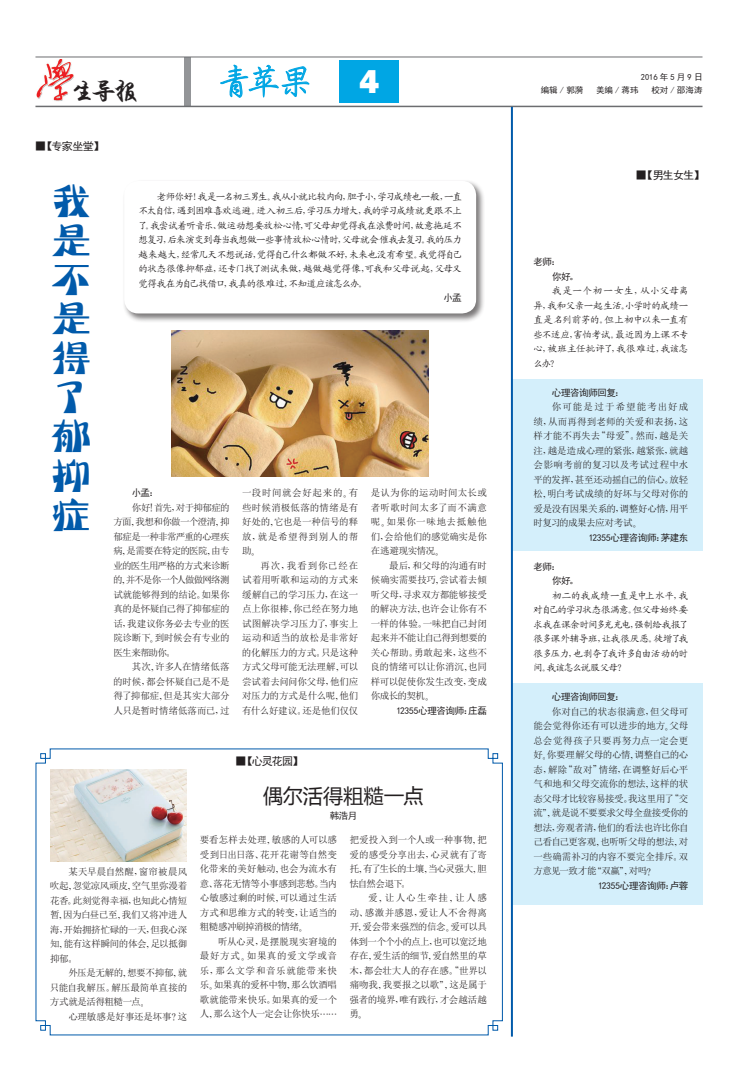
<style>
.page{position:relative;width:738px;height:1078px;background:#fff}
.page>*{position:absolute;margin:0;border:0;box-sizing:border-box;transform-origin:0 0}
.正文{font:41px/39.2px "H Yk 3 gj";color:#015aaa}
.报眉{font:35px "H Yi 2 gj";color:#00a6e4}
.报眉-2{font:800 34px "Franklin Gothic";color:#fff}
.正文-2{font:24px "H Yi 4 gj";color:#231f20;scale:1.1 1}
.正文-3{font:20px "Microsoft Ya Hei";letter-spacing:.01em;color:#231f20}
.正文-4{font:11px "Sim Hei";letter-spacing:-.065em;color:#231f20}
.正文-5{font:9.5px/14.5px "Sim Sun";letter-spacing:-.02em;color:#231f20;text-align:justify}
.正文-6{font:9.5px/14.5px "Kai Ti GB2312";letter-spacing:-.04em;color:#231f20;text-align:justify}
.正文-7{font:9.5px "Sim Hei";letter-spacing:-.045em;color:#231f20}
.报眉-3{font:8.5px "Sim Hei";color:#231f20}
.报眉-4{font:8.5px "Sim Hei";letter-spacing:.25em;color:#231f20}
.s1{font-family:"H Ya 2 gj"}
</style>
<div class="page">
<div style="left:123px;top:179px;width:362px;height:144px;background:#231f20;opacity:.6"></div>
<div style="left:124px;top:181px;width:352px;height:132px;background:#fff;border-radius:14px"></div>
<div style="left:184px;top:57px;width:7px;height:49px;background:#939598"></div>
<svg style="left:219px;top:56px;width:91px;height:52px"></svg>
<img style="left:36px;top:60px;width:38px;height:41px">
<svg style="left:73px;top:79px;width:65px;height:29px"></svg>
<hr style="left:35px;top:57px;width:667px;height:1px;background:#6c6d70">
<hr style="left:35px;top:106px;width:667px;height:1px;background:#6c6d70">
<div style="left:339px;top:61px;width:59px;height:42px;background:#00a6e4"></div>
<div style="left:511px;top:379px;width:191px;height:171px;background:#d4effb"></div>
<div style="left:510px;top:682px;width:192px;height:221px;background:#d4effb"></div>
<hr style="left:510px;top:107px;width:2px;height:929px;background:#015aaa">
<img style="left:172px;top:330px;width:256px;height:147px">
<svg style="left:35px;top:748px;width:468px;height:287px"></svg>
<p class="报眉" style="left:217px;top:64px;width:97px">青苹果</p>
<p class="报眉-4" style="left:640px;top:73px;width:63px">2016年5月9日</p>
<p class="正文-2" style="left:71px;top:79px;width:63px">生导报</p>
<p class="报眉-2" style="left:359px;top:60px;width:21px">4</p>
<p class="报眉-3" style="left:540px;top:86px;width:44px">编辑 / 郭漪</p>
<p class="报眉-3" style="left:595px;top:86px;width:44px">美编 / 蒋玮</p>
<p class="报眉-3" style="left:651px;top:86px;width:52px">校对 / 邵海涛</p>
<p class="正文-4" style="left:35px;top:140px;width:70px">■【专家坐堂】</p>
<p class="正文" style="left:51px;top:181px;width:41px">我是不是得了郁抑症</p>
<p class="正文-6" style="left:138px;top:189px;width:325px;text-indent:19px">老师你好！我是一名初三男生。我从小就比较内向，胆子小，学习成绩也一般，一直不太自信，遇到困难喜欢逃避。进入初三后，学习压力增大，我的学习成绩就更跟不上了。我尝试着听音乐、做运动想要放松心情，可父母却觉得我在浪费时间，故意拖延不想复习，后来演变到每当我想做一些事情放松心情时，父母就会催我去复习。我的压力越来越大，经常几天不想说话，觉得自己什么都做不好，未来也没有希望。我觉得自己的状态很像抑郁症，还专门找了测试来做，越做越觉得像，可我和父母说起，父母又觉得我在为自己找借口，我真的很难过，不知道应该怎么办。</p>
<p class="正文-7" style="left:443px;top:293px;width:20px">小孟</p>
<p class="正文-5" style="left:242px;top:485px;width:118px">一段时间就会好起来的<span class="s1">。</span>有些时候消极低落的情绪是有好处的<span class="s1">，</span>它也是一种信号的释放<span class="s1">，</span>就是希望得到别人的帮助<span class="s1">。</span></p>
<p class="正文-5" style="left:242px;top:558px;width:118px;text-indent:19px">再次<span class="s1">，</span>我看到你已经在试着用听歌和运动的方式来缓解自己的学习压力<span class="s1">，</span>在这一点上你很棒<span class="s1">，</span>你已经在努力地试图解决学习压力了<span class="s1">，</span>事实上运动和适当的放松是非常好的化解压力的方式<span class="s1">。</span>只是这种方式父母可能无法理解<span class="s1">，</span>可以尝试着去问问你父母<span class="s1">，</span>他们应对压力的方式是什么呢<span class="s1">，</span>他们有什么好建议<span class="s1">。</span>还是他们仅仅</p>
<p class="正文-5" style="left:370px;top:485px;width:118px">是认为你的运动时间太长或者听歌时间太多了而不满意呢<span class="s1">。</span>如果你一味地去抵触他们<span class="s1">，</span>会给他们的感觉确实是你在逃避现实情况<span class="s1">。</span></p>
<p class="正文-5" style="left:370px;top:558px;width:118px;text-indent:19px">最后<span class="s1">，</span>和父母的沟通有时候确实需要技巧<span class="s1">，</span>尝试着去倾听父母<span class="s1">，</span>寻求双方都能够接受的解决方法<span class="s1">，</span>也许会让你有不一样的体验<span class="s1">。</span>一味把自己封闭起来并不能让自己得到想要的关心帮助<span class="s1">。</span>勇敢起来<span class="s1">，</span>这些不良的情绪可以让你消沉<span class="s1">，</span>也同样可以促使你发生改变<span class="s1">，</span>变成你成长的契机<span class="s1">。</span></p>
<p class="正文-7" style="left:396px;top:705px;width:92px">12355心理咨询师：庄磊</p>
<p class="正文-7" style="left:132px;top:488px;width:28px">小孟：</p>
<p class="正文-5" style="left:113px;top:500px;width:118px;text-indent:19px">你好<span class="s1">！</span>首先<span class="s1">，</span>对于抑郁症的方面<span class="s1">，</span>我想和你做一个澄清<span class="s1">，</span>抑郁症是一种非常严重的心理疾病<span class="s1">，</span>是需要在特定的医院<span class="s1">，</span>由专业的医生用严格的方式来诊断的<span class="s1">，</span>并不是你一个人做做网络测试就能够得到的结论<span class="s1">。</span>如果你真的是怀疑自己得了抑郁症的话<span class="s1">，</span>我建议你务必去专业的医院诊断下<span class="s1">。</span>到时候会有专业的医生来帮助你<span class="s1">。</span></p>
<p class="正文-5" style="left:113px;top:659px;width:118px;text-indent:19px">其次<span class="s1">，</span>许多人在情绪低落的时候<span class="s1">，</span>都会怀疑自己是不是得了抑郁症<span class="s1">，</span>但是其实大部分人只是暂时情绪低落而已<span class="s1">，</span>过</p>
<p class="正文-4" style="left:235px;top:755px;width:69px">■【心灵花园】</p>
<p class="正文-5" style="left:50px;top:864px;width:139px;text-indent:19px">某天早晨自然醒<span class="s1">，</span>窗帘被晨风吹起<span class="s1">，</span>忽觉凉风顽皮<span class="s1">，</span>空气里弥漫着花香<span class="s1">。</span>此刻觉得幸福<span class="s1">，</span>也知此心情短暂<span class="s1">，</span>因为白昼已至<span class="s1">，</span>我们又将冲进人海<span class="s1">，</span>开始拥挤忙碌的一天<span class="s1">，</span>但我心深知<span class="s1">，</span>能有这样瞬间的体会<span class="s1">，</span>足以抵御抑郁<span class="s1">。</span></p>
<p class="正文-5" style="left:50px;top:965px;width:139px;text-indent:18px">外压是无解的<span class="s1">，</span>想要不抑郁<span class="s1">，</span>就只能自我解压<span class="s1">。</span>解压最简单直接的方式就是活得粗糙一点<span class="s1">。</span></p>
<p class="正文-5" style="left:68px;top:1009px;width:120px">心理敏感是好事还是坏事<span class="s1">？</span>这</p>
<p class="正文-3" style="left:263px;top:782px;width:162px">偶尔活得粗糙一点</p>
<p class="正文-7" style="left:329px;top:810px;width:29px">韩浩月</p>
<p class="正文-5" style="left:200px;top:832px;width:139px">要看怎样去处理<span class="s1">，</span>敏感的人可以感受到日出日落<span class="s1">、</span>花开花谢等自然变化带来的美好触动<span class="s1">，</span>也会为流水有意<span class="s1">、</span>落花无情等小事感到悲愁<span class="s1">。</span>当内心敏感过剩的时候<span class="s1">，</span>可以通过生活方式和思维方式的转变<span class="s1">，</span>让适当的粗糙感冲刷掉消极的情绪<span class="s1">。</span></p>
<p class="正文-5" style="left:200px;top:933px;width:139px;text-indent:18px">听从心灵<span class="s1">，</span>是摆脱现实窘境的最好方式<span class="s1">。</span>如果真的爱文学或音乐<span class="s1">，</span>那么文学和音乐就能带来快乐<span class="s1">。</span>如果真的爱杯中物<span class="s1">，</span>那么饮酒唱歌就能带来快乐<span class="s1">。</span>如果真的爱一个人<span class="s1">，</span>那么这个人一定会让你快乐<span class="s1">……</span></p>
<p class="正文-5" style="left:349px;top:832px;width:139px">把爱投入到一个人或一种事物<span class="s1">，</span>把爱的感受分享出去<span class="s1">，</span>心灵就有了寄托<span class="s1">，</span>有了生长的土壤<span class="s1">，</span>当心灵强大<span class="s1">，</span>胆怯自然会退下<span class="s1">。</span></p>
<p class="正文-5" style="left:349px;top:890px;width:139px;text-indent:18px">爱<span class="s1">，</span>让人心生牵挂<span class="s1">，</span>让人感动<span class="s1">、</span>感激并感恩<span class="s1">，</span>爱让人不舍得离开<span class="s1">，</span>爱会带来强烈的信念<span class="s1">。</span>爱可以具体到一个个小的点上<span class="s1">，</span>也可以宽泛地存在<span class="s1">，</span>爱生活的细节<span class="s1">，</span>爱自然里的草木<span class="s1">，</span>都会壮大人的存在感<span class="s1">。“</span>世界以痛吻我<span class="s1">，</span>我要报之以歌<span class="s1">”，</span>这是属于强者的境界<span class="s1">，</span>唯有践行<span class="s1">，</span>才会越活越勇<span class="s1">。</span></p>
<p class="正文-4" style="left:635px;top:170px;width:70px">■【男生女生】</p>
<p class="正文-7" style="left:533px;top:257px;width:28px">老师：</p>
<p class="正文-7" style="left:551px;top:271px;width:28px">你好。</p>
<p class="正文-6" style="left:533px;top:283px;width:157px;text-indent:19px">我是一个初一女生，从小父母离异，我和父亲一起生活。小学时的成绩一直是名列前茅的。但上初中以来一直有些不适应，害怕考试。最近因为上课不专心，被班主任批评了，我很难过，我该怎么办？</p>
<p class="正文-7" style="left:551px;top:387px;width:74px">心理咨询师回复：</p>
<p class="正文-5" style="left:533px;top:399px;width:156px;text-indent:19px">你可能是过于希望能考出好成绩<span class="s1">，</span>从而再得到老师的关爱和表扬<span class="s1">，</span>这样才能不再失去<span class="s1">“</span>母爱<span class="s1">”。</span>然而<span class="s1">，</span>越是关注<span class="s1">，</span>越是造成心理的紧张<span class="s1">，</span>越紧张<span class="s1">，</span>就越会影响考前的复习以及考试过程中水平的发挥<span class="s1">，</span>甚至还动摇自己的信心<span class="s1">。</span>放轻松<span class="s1">，</span>明白考试成绩的好坏与父母对你的爱是没有因果关系的<span class="s1">，</span>调整好心情<span class="s1">，</span>用平时复习的成果去应对考试<span class="s1">。</span></p>
<p class="正文-7" style="left:588px;top:532px;width:101px">12355心理咨询师：茅建东</p>
<p class="正文-7" style="left:533px;top:561px;width:28px">老师：</p>
<p class="正文-7" style="left:551px;top:576px;width:28px">你好。</p>
<p class="正文-6" style="left:533px;top:588px;width:157px;text-indent:19px">初二的我成绩一直是中上水平，我对自己的学习状态很满意。但父母始终要求我在课余时间多充充电，强制给我报了很多课外辅导班，让我很厌恶。徒增了我很多压力，也剥夺了我许多自由活动的时间。我该怎么说服父母？</p>
<p class="正文-7" style="left:551px;top:692px;width:74px">心理咨询师回复：</p>
<p class="正文-5" style="left:533px;top:704px;width:157px;text-indent:19px">你对自己的状态很满意<span class="s1">，</span>但父母可能会觉得你还有可以进步的地方<span class="s1">。</span>父母总会觉得孩子只要再努力点一定会更好<span class="s1">。</span>你要理解父母的心情<span class="s1">，</span>调整自己的心态<span class="s1">，</span>解除<span class="s1">“</span>敌对<span class="s1">”</span>情绪<span class="s1">，</span>在调整好后心平气和地和父母交流你的想法<span class="s1">，</span>这样的状态父母才比较容易接受<span class="s1">。</span>我这里用了<span class="s1">“</span>交流<span class="s1">”，</span>就是说不要要求父母全盘接受你的想法<span class="s1">，</span>旁观者清<span class="s1">，</span>他们的看法也许比你自己看自己更客观<span class="s1">，</span>也听听父母的想法<span class="s1">，</span>对一些确需补习的内容不要完全排斥<span class="s1">。</span>双方意见一致才能<span class="s1">“</span>双赢<span class="s1">”，</span>对吗<span class="s1">？</span></p>
<p class="正文-7" style="left:597px;top:880px;width:92px">12355心理咨询师：卢蓉</p>
</div>
